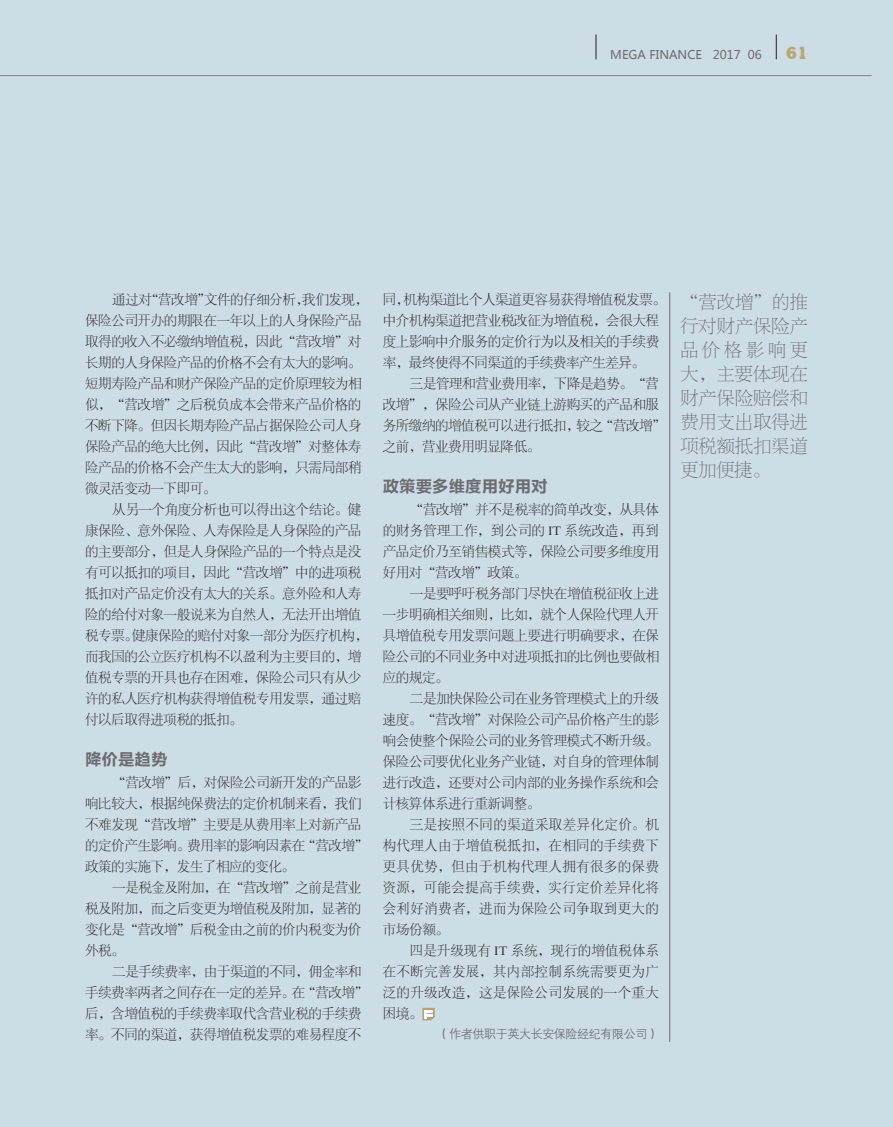
<style>
.page{position:relative;width:893px;height:1127px;background:#cddde6}
.page>*{position:absolute;margin:0;border:0;box-sizing:border-box;transform-origin:0 0}
.提文{font:18px/24px "FZBSJW GB1 0";letter-spacing:.015em;color:#6c6d70;text-align:justify}
.t1{font:800 16.95px "Stymie BT";color:#b8a779}
.小标题段前后{font:16.5px "FZLTCHJW GB1 0";color:#6c6d70}
.正文{font:13.5px/21px "FZSYJW GB1 0";letter-spacing:-.025em;color:#231f20}
.t2{font:12px "Microsoft Ya Hei";color:#6c6d70}
.t3{font:12px "FZZDXJW GB1 0";letter-spacing:-.03em;color:#6c6d70}
</style>
<div class="page">
<svg style="left:422px;top:1008px;width:13px;height:12px"></svg>
<hr style="left:669px;top:292px;width:1px;height:750px;background:#6c6d70">
<hr style="left:0;top:75px;width:872px;height:1px;background:#808285">
<svg style="left:596px;top:35px;width:1px;height:24px"></svg>
<svg style="left:776px;top:35px;width:1px;height:24px"></svg>
<p class="t2" style="left:610px;top:47px;width:153px">MEGA FINANCE 2017 06</p>
<p class="t1" style="left:786px;top:43px;width:23px">61</p>
<p class="t2" style="left:605px;top:47px;width:153px">MEGA FINANCE 2017 06</p>
<p class="正文" style="left:85px;top:289px;width:285px;text-indent:27px">通过对“营改增”文件的仔细分析，我们发现，保险公司开办的期限在一年以上的人身保险产品取得的收入不必缴纳增值税，因此“营改增”对长期的人身保险产品的价格不会有太大的影响。短期寿险产品和财产保险产品的定价原理较为相似，“营改增”之后税负成本会带来产品价格的不断下降。但因长期寿险产品占据保险公司人身保险产品的绝大比例，因此“营改增”对整体寿险产品的价格不会产生太大的影响，只需局部稍微灵活变动一下即可。</p>
<p class="正文" style="left:85px;top:499px;width:285px;text-indent:27px">从另一个角度分析也可以得出这个结论。健康保险、意外保险、人寿保险是人身保险的产品的主要部分，但是人身保险产品的一个特点是没有可以抵扣的项目，因此“营改增”中的进项税抵扣对产品定价没有太大的关系。意外险和人寿险的给付对象一般说来为自然人，无法开出增值税专票。健康保险的赔付对象一部分为医疗机构，而我国的公立医疗机构不以盈利为主要目的，增值税专票的开具也存在困难，保险公司只有从少许的私人医疗机构获得增值税专用发票，通过赔付以后取得进项税的抵扣。</p>
<p class="小标题段前后" style="left:85px;top:750px;width:84px">降价是趋势</p>
<p class="正文" style="left:85px;top:772px;width:285px;text-indent:27px">“营改增”后，对保险公司新开发的产品影响比较大，根据纯保费法的定价机制来看，我们不难发现“营改增”主要是从费用率上对新产品的定价产生影响。费用率的影响因素在“营改增”政策的实施下，发生了相应的变化。</p>
<p class="正文" style="left:85px;top:877px;width:278px;text-align:justify;text-indent:27px">一是税金及附加，在“营改增”之前是营业税及附加，而之后变更为增值税及附加，显著的变化是“营改增”后税金由之前的价内税变为价外税。</p>
<p class="正文" style="left:85px;top:961px;width:285px;text-indent:27px">二是手续费率，由于渠道的不同，佣金率和手续费率两者之间存在一定的差异。在“营改增”后，含增值税的手续费率取代含营业税的手续费率。不同的渠道，获得增值税发票的难易程度不</p>
<p class="正文" style="left:383px;top:289px;width:285px">同，机构渠道比个人渠道更容易获得增值税发票。中介机构渠道把营业税改征为增值税，会很大程度上影响中介服务的定价行为以及相关的手续费率，最终使得不同渠道的手续费率产生差异。</p>
<p class="正文" style="left:383px;top:373px;width:285px;text-indent:27px">三是管理和营业费用率，下降是趋势。“营改增”，保险公司从产业链上游购买的产品和服务所缴纳的增值税可以进行抵扣，较之“营改增”之前，营业费用明显降低。</p>
<p class="小标题段前后" style="left:383px;top:477px;width:166px">政策要多维度用好用对</p>
<p class="正文" style="left:383px;top:499px;width:278px;text-align:justify;text-indent:27px">“营改增”并不是税率的简单改变，从具体的财务管理工作，到公司的 IT 系统改造，再到产品定价乃至销售模式等，保险公司要多维度用好用对“营改增”政策。</p>
<p class="正文" style="left:383px;top:583px;width:278px;text-align:justify;text-indent:27px">一是要呼吁税务部门尽快在增值税征收上进一步明确相关细则，比如，就个人保险代理人开具增值税专用发票问题上要进行明确要求，在保险公司的不同业务中对进项抵扣的比例也要做相应的规定。</p>
<p class="正文" style="left:383px;top:688px;width:278px;text-align:justify;text-indent:27px">二是加快保险公司在业务管理模式上的升级速度。“营改增”对保险公司产品价格产生的影响会使整个保险公司的业务管理模式不断升级。保险公司要优化业务产业链，对自身的管理体制进行改造，还要对公司内部的业务操作系统和会计核算体系进行重新调整。</p>
<p class="正文" style="left:383px;top:814px;width:278px;text-align:justify;text-indent:27px">三是按照不同的渠道采取差异化定价。机构代理人由于增值税抵扣，在相同的手续费下更具优势，但由于机构代理人拥有很多的保费资源，可能会提高手续费，实行定价差异化将会利好消费者，进而为保险公司争取到更大的市场份额。</p>
<p class="正文" style="left:383px;top:940px;width:278px;text-align:justify;text-indent:27px">四是升级现有 IT 系统，现行的增值税体系在不断完善发展，其内部控制系统需要更为广泛的升级改造，这是保险公司发展的一个重大困境。</p>
<p class="t3" style="left:438px;top:1027px;width:223px">（作者供职于英大长安保险经纪有限公司）</p>
<p class="提文" style="left:680px;top:290px;width:129px">“营改增”的推行对财产保险产品价格影响更大，主要体现在财产保险赔偿和费用支出取得进项税额抵扣渠道更加便捷。</p>
</div>
